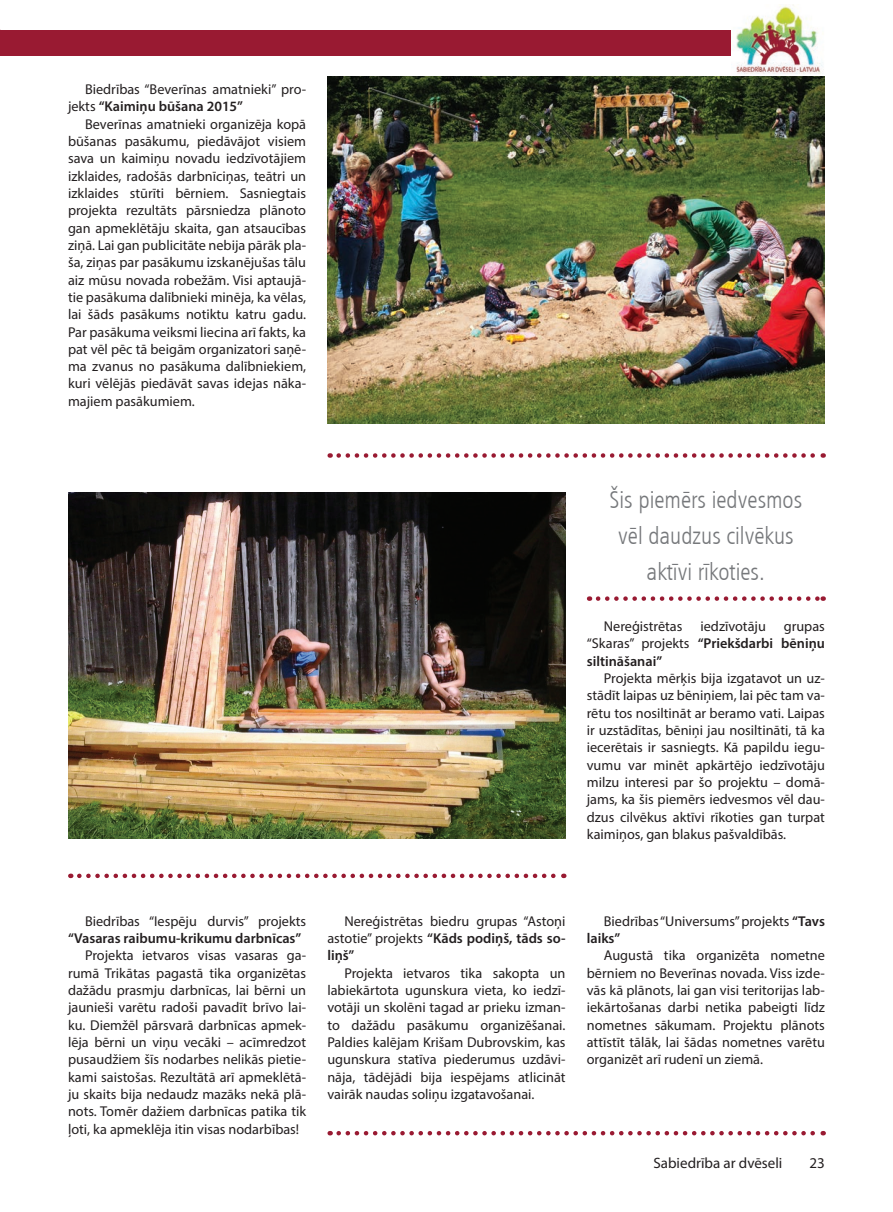
<style>
.page{position:relative;width:893px;height:1212px;background:#fff}
.page>*{position:absolute;margin:0;border:0;box-sizing:border-box;transform-origin:0 0}
.t1{font:24px/36px "Humanist 777 TL Light Condensed B";color:#76787b;text-align:center}
.t2{font:15px "Myriad Pro";color:#231f20}
.t3{font:14.25px/17.4px "Myriad Pro";color:#231f20;text-align:justify}
.t4{font:600 14.25px/17.4px "Myriad Pro";color:#231f20;text-align:justify}
.s1{font-weight:600}
.s2{font-weight:400}
</style>
<div class="page">
<div style="left:0;top:30px;width:816px;height:25px;background:#991a32"></div>
<img style="left:731px;top:5px;width:94px;height:72px">
<img style="left:327px;top:77px;width:498px;height:346px">
<img style="left:68px;top:492px;width:498px;height:347px">
<svg style="left:79px;top:873px;width:485px;height:5px"></svg>
<svg style="left:339px;top:453px;width:485px;height:5px"></svg>
<svg style="left:598px;top:596px;width:226px;height:5px"></svg>
<svg style="left:339px;top:1131px;width:485px;height:4px"></svg>
<p class="t3" style="left:68px;top:80px;width:240px;text-indent:17px">Biedrības “Beverīnas amatnieki” pro&shy;jekts <span class="s1">“Kaimiņu būšana 2015”</span></p>
<p class="t3" style="left:68px;top:115px;width:240px;text-indent:17px">Beverīnas amatnieki organizēja kopā būšanas pasākumu, piedāvājot visiem sava un kaimiņu novadu iedzīvotājiem izklaides, radošās darbnīciņas, teātri un izklaides stūrīti bērniem. Sasniegtais projekta rezultāts pārsniedza plānoto gan apmeklētāju skaita, gan atsaucības ziņā. Lai gan publicitāte nebija pārāk pla&shy;ša, ziņas par pasākumu izskanējušas tālu aiz mūsu novada robežām. Visi aptaujā&shy;tie pasākuma dalībnieki minēja, ka vēlas, lai šāds pasākums notiktu katru gadu.<br>Par pasākuma veiksmi liecina arī fakts, ka pat vēl pēc tā beigām organizatori saņē&shy;ma zvanus no pasākuma dalībniekiem, kuri vēlējās piedāvāt savas idejas nāka&shy;majiem pasākumiem.</p>
<h1 class="t1" style="left:610px;top:481px;width:194px">Šis piemērs iedvesmos vēl daudzus cilvēkus aktīvi rīkoties.</h1>
<p class="t3" style="left:604px;top:617px;width:80px">Nereģistrētas</p>
<p class="t3" style="left:700px;top:617px;width:67px">iedzīvotāju</p>
<p class="t4" style="left:587px;top:617px;width:240px;text-indent:197px"><span class="s2">grupas “Skaras” projekts</span> “Priekšdarbi bēniņu siltināšanai”</p>
<p class="t3" style="left:587px;top:669px;width:240px;text-indent:17px">Projekta mērķis bija izgatavot un uz&shy;stādīt laipas uz bēniņiem, lai pēc tam va&shy;rētu tos nosiltināt ar beramo vati. Laipas ir uzstādītas, bēniņi jau nosiltināti, tā ka iecerētais ir sasniegts. Kā papildu iegu&shy;vumu var minēt apkārtējo iedzīvotāju milzu interesi par šo projektu – domā&shy;jams, ka šis piemērs iedvesmos vēl dau&shy;dzus cilvēkus aktīvi rīkoties gan turpat kaimiņos, gan blakus pašvaldībās.</p>
<p class="t3" style="left:85px;top:912px;width:223px">Biedrības “Iespēju durvis” projekts</p>
<p class="t4" style="left:68px;top:929px;width:235px">“Vasaras raibumu-krikumu darbnīcas”</p>
<p class="t3" style="left:68px;top:946px;width:240px;text-indent:17px">Projekta ietvaros visas vasaras ga&shy;rumā Trikātas pagastā tika organizētas dažādu prasmju darbnīcas, lai bērni un jaunieši varētu radoši pavadīt brīvo lai&shy;ku. Diemžēl pārsvarā darbnīcas apmek&shy;lēja bērni un viņu vecāki – acīmredzot pusaudžiem šīs nodarbes nelikās pietie&shy;kami saistošas. Rezultātā arī apmeklētā&shy;ju skaits bija nedaudz mazāks nekā plā&shy;nots. Tomēr dažiem darbnīcas patika tik ļoti, ka apmeklēja itin visas nodarbības!</p>
<p class="t3" style="left:327px;top:912px;width:240px;text-indent:17px">Nereģistrētas biedru grupas “Astoņi astotie” projekts <span class="s1">“Kāds podiņš, tāds so&shy;liņš”</span></p>
<p class="t3" style="left:327px;top:964px;width:240px;text-indent:17px">Projekta ietvaros tika sakopta un labiekārtota ugunskura vieta, ko iedzī&shy;votāji un skolēni tagad ar prieku izman&shy;to dažādu pasākumu organizēšanai.<br>Paldies kalējam Krišam Dubrovskim, kas ugunskura statīva piederumus uzdāvi&shy;nāja, tādējādi bija iespējams atlicināt vairāk naudas soliņu izgatavošanai.</p>
<p class="t3" style="left:587px;top:912px;width:240px;text-indent:17px">Biedrības “Universums” projekts <span class="s1">“Tavs laiks”</span></p>
<p class="t3" style="left:587px;top:946px;width:240px;text-indent:17px">Augustā tika organizēta nometne bērniem no Beverīnas novada. Viss izde&shy;vās kā plānots, lai gan visi teritorijas lab&shy;iekārtošanas darbi netika pabeigti līdz nometnes sākumam. Projektu plānots attīstīt tālāk, lai šādas nometnes varētu organizēt arī rudenī un ziemā.</p>
<p class="t2" style="left:653px;top:1154px;width:130px">Sabiedrība ar dvēseli</p>
<p class="t2" style="left:809px;top:1154px;width:17px">23</p>
</div>
